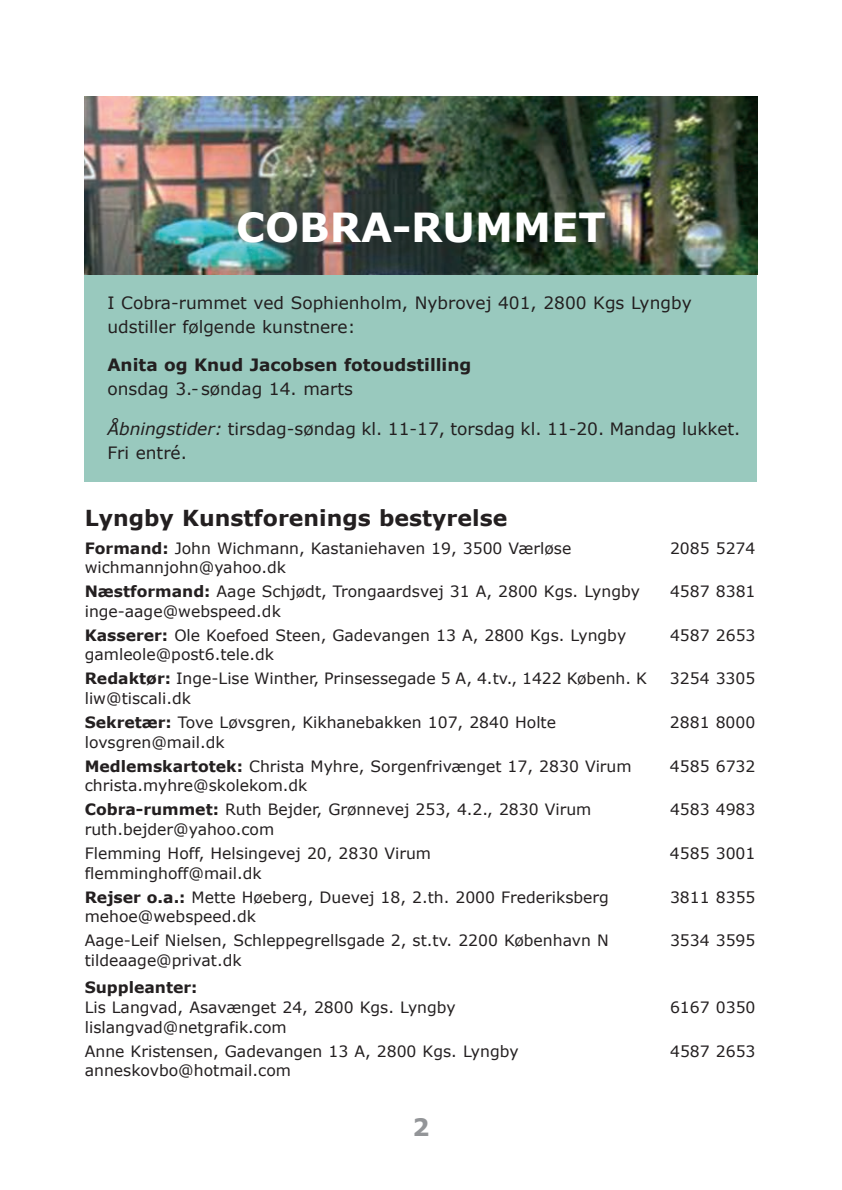
<style>
.page{position:relative;width:842px;height:1190px;background:#fff}
.page>*{position:absolute;margin:0;border:0;box-sizing:border-box;transform-origin:0 0}
.t1{font:700 40px "Verdana";color:#fff}
.t2{font:700 24px "Verdana";color:#939598}
.t3{font:700 22px "Verdana";color:#231f20}
.t4{font:17px/24px "Verdana";color:#231f20}
.t5{font:700 17px "Verdana";color:#231f20}
.t6{font:15.6px/24px "Verdana";color:#231f20}
.t7{font:700 15.6px "Verdana";color:#231f20}
.s1{font-style:italic}
.s2{font-weight:700}
</style>
<div class="page">
<img style="left:84px;top:96px;width:674px;height:386px">
<h1 class="t1" style="left:236px;top:202px;width:371px">COBRA-RUMMET</h1>
<p class="t4" style="left:107px;top:290px;width:585px">I Cobra-rummet ved Sophienholm, Nybrovej 401, 2800 Kgs Lyngby udstiller følgende kunstnere:</p>
<p class="t5" style="left:107px;top:354px;width:365px">Anita og Knud Jacobsen fotoudstilling</p>
<p class="t4" style="left:107px;top:376px;width:247px">onsdag 3.- søndag 14. marts</p>
<p class="t4" style="left:107px;top:416px;width:634px"><span class="s1">Åbningstider:</span> tirsdag-søndag kl. 11-17, torsdag kl. 11-20. Mandag lukket.<br>Fri entré.</p>
<h3 class="t3" style="left:85px;top:504px;width:424px">Lyngby Kunstforenings bestyrelse</h3>
<p class="t6" style="left:85px;top:535px;width:488px"><span class="s2">Formand:</span> John Wichmann, Kastaniehaven 19, 3500 Værløse</p>
<p class="t6" style="left:669px;top:535px;width:87px">2085 5274</p>
<p class="t6" style="left:85px;top:555px;width:556px">wichmannjohn@yahoo.dk<br><span class="s2">Næstformand:</span> Aage Schjødt, Trongaardsvej 31 A, 2800 Kgs. Lyngby</p>
<p class="t6" style="left:669px;top:579px;width:87px">4587 8381</p>
<p class="t6" style="left:85px;top:598px;width:543px">inge-aage@webspeed.dk<br><span class="s2">Kasserer:</span> Ole Koefoed Steen, Gadevangen 13 A, 2800 Kgs. Lyngby</p>
<p class="t6" style="left:85px;top:642px;width:563px">gamleole@post6.tele.dk<br><span class="s2">Redaktør:</span> Inge-Lise Winther, Prinsessegade 5 A, 4.tv., 1422 Københ. K</p>
<p class="t6" style="left:85px;top:685px;width:472px">liw@tiscali.dk<br><span class="s2">Sekretær:</span> Tove Løvsgren, Kikhanebakken 107, 2840 Holte</p>
<p class="t6" style="left:85px;top:729px;width:548px">lovsgren@mail.dk<br><span class="s2">Medlemskartotek:</span> Christa Myhre, Sorgenfrivænget 17, 2830 Virum</p>
<p class="t6" style="left:85px;top:773px;width:508px">christa.myhre@skolekom.dk<br><span class="s2">Cobra-rummet:</span> Ruth Bejder, Grønnevej 253, 4.2., 2830 Virum</p>
<p class="t6" style="left:85px;top:816px;width:348px">ruth.bejder@yahoo.com<br>Flemming Hoff, Helsingevej 20, 2830 Virum</p>
<p class="t6" style="left:85px;top:860px;width:525px">flemminghoff@mail.dk<br><span class="s2">Rejser o.a.:</span> Mette Høeberg, Duevej 18, 2.th. 2000 Frederiksberg</p>
<p class="t6" style="left:85px;top:903px;width:525px">mehoe@webspeed.dk<br>Aage-Leif Nielsen, Schleppegrellsgade 2, st.tv. 2200 København N</p>
<p class="t6" style="left:670px;top:622px;width:87px">4587 2653</p>
<p class="t6" style="left:669px;top:666px;width:87px">3254 3305</p>
<p class="t6" style="left:669px;top:709px;width:87px">2881 8000</p>
<p class="t6" style="left:669px;top:753px;width:87px">4585 6732</p>
<p class="t6" style="left:669px;top:797px;width:87px">4583 4983</p>
<p class="t6" style="left:669px;top:840px;width:87px">4585 3001</p>
<p class="t6" style="left:669px;top:884px;width:87px">3811 8355</p>
<p class="t6" style="left:669px;top:927px;width:87px">3534 3595</p>
<p class="t6" style="left:85px;top:947px;width:158px">tildeaage@privat.dk</p>
<p class="t7" style="left:85px;top:977px;width:114px">Suppleanter:</p>
<p class="t6" style="left:85px;top:994px;width:372px">Lis Langvad, Asavænget 24, 2800 Kgs. Lyngby</p>
<p class="t6" style="left:670px;top:994px;width:87px">6167 0350</p>
<p class="t6" style="left:85px;top:1014px;width:435px">lislangvad@netgrafik.com<br>Anne Kristensen, Gadevangen 13 A, 2800 Kgs. Lyngby</p>
<p class="t6" style="left:670px;top:1038px;width:87px">4587 2653</p>
<p class="t6" style="left:85px;top:1057px;width:208px">anneskovbo@hotmail.com</p>
<h2 class="t2" style="left:412px;top:1111px;width:19px">2</h2>
</div>
